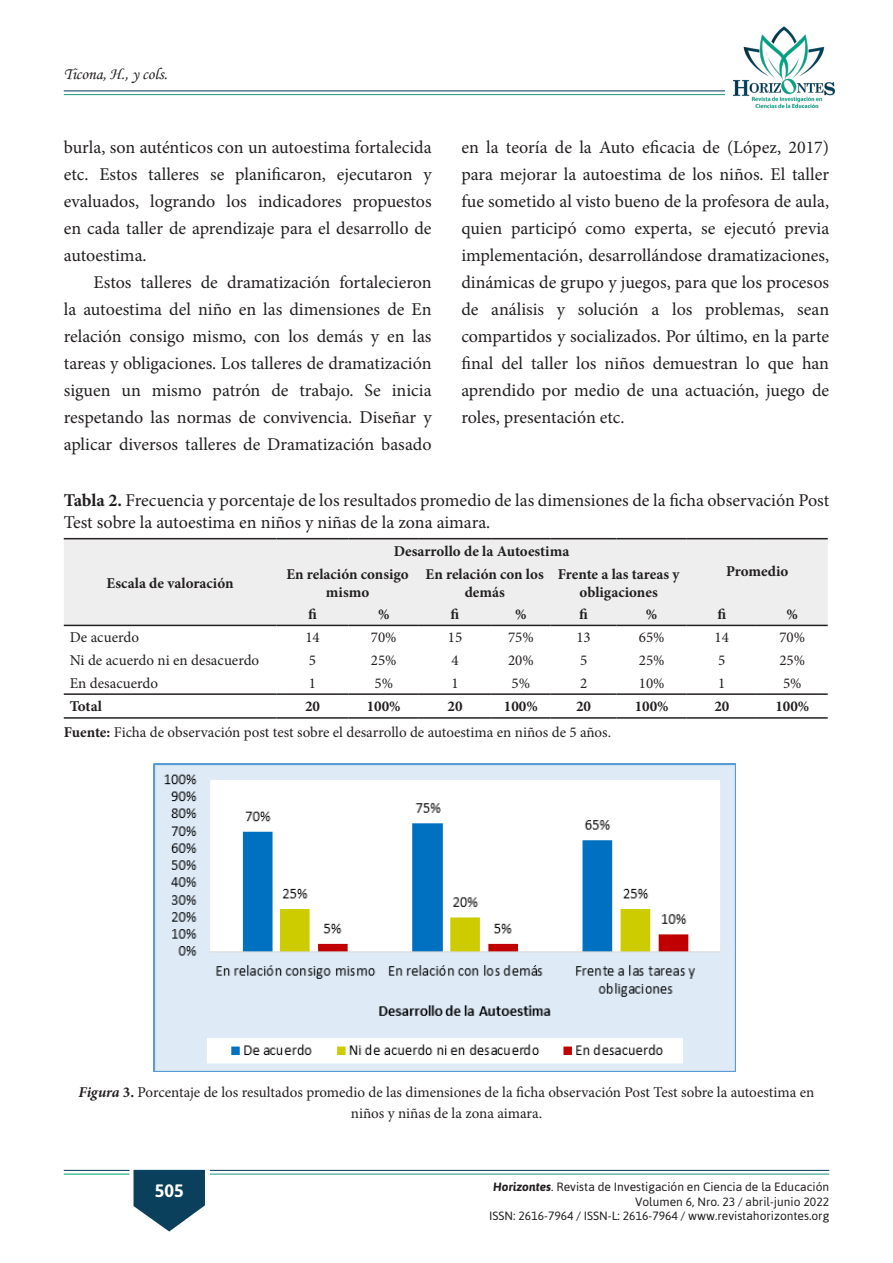
<style>
.page{position:relative;width:893px;height:1263px;background:#fff}
.page>*{position:absolute;margin:0;border:0;box-sizing:border-box;transform-origin:0 0}
.t1{font:18px/27px "Minion Pro";color:#231f20;text-align:justify}
.t2{font:700 18px "Asap";color:#fff}
.t3{font:16.5px "Monotype Corsiva";color:#231f20}
.t4{font:15px/21px "Minion Pro";color:#231f20;text-align:center}
.t5{font:700 15px/18px "Minion Pro";color:#231f20;text-align:center}
.t6{font:12px/14.4px "Asap";color:#231f20;text-align:right}
.s1{font-weight:700}
.s2{font-weight:700;font-style:italic}
</style>
<div class="page">
<img style="left:722px;top:26px;width:113px;height:83px">
<hr style="left:64px;top:94px;width:661px;height:1px;background:#259c81">
<hr style="left:64px;top:90px;width:661px;height:1px;background:#0a405b">
<svg style="left:134px;top:1170px;width:71px;height:61px"></svg>
<hr style="left:64px;top:1173px;width:65px;height:1px;background:#00a66e">
<hr style="left:64px;top:1170px;width:65px;height:1px;background:#0a405b">
<hr style="left:210px;top:1173px;width:619px;height:1px;background:#259c81">
<hr style="left:210px;top:1170px;width:619px;height:1px;background:#0a405b">
<div style="left:64px;top:539px;width:764px;height:86px;background:#eeeeef"></div>
<hr style="left:64px;top:538px;width:212px;height:1px;background:#231f20">
<hr style="left:276px;top:538px;width:73px;height:1px;background:#231f20">
<hr style="left:349px;top:538px;width:70px;height:1px;background:#231f20">
<hr style="left:419px;top:538px;width:72px;height:1px;background:#231f20">
<hr style="left:491px;top:538px;width:60px;height:1px;background:#231f20">
<hr style="left:551px;top:538px;width:66px;height:1px;background:#231f20">
<hr style="left:617px;top:538px;width:70px;height:1px;background:#231f20">
<hr style="left:687px;top:538px;width:70px;height:1px;background:#231f20">
<hr style="left:757px;top:538px;width:71px;height:1px;background:#231f20">
<hr style="left:64px;top:693px;width:212px;height:2px;background:#231f20">
<hr style="left:276px;top:693px;width:73px;height:2px;background:#231f20">
<hr style="left:349px;top:693px;width:70px;height:2px;background:#231f20">
<hr style="left:419px;top:693px;width:72px;height:2px;background:#231f20">
<hr style="left:491px;top:693px;width:60px;height:2px;background:#231f20">
<hr style="left:551px;top:693px;width:66px;height:2px;background:#231f20">
<hr style="left:617px;top:693px;width:70px;height:2px;background:#231f20">
<hr style="left:687px;top:693px;width:70px;height:2px;background:#231f20">
<hr style="left:757px;top:693px;width:71px;height:2px;background:#231f20">
<hr style="left:64px;top:717px;width:212px;height:2px;background:#231f20">
<hr style="left:276px;top:717px;width:73px;height:2px;background:#231f20">
<hr style="left:349px;top:717px;width:70px;height:2px;background:#231f20">
<hr style="left:419px;top:717px;width:72px;height:2px;background:#231f20">
<hr style="left:491px;top:717px;width:60px;height:2px;background:#231f20">
<hr style="left:551px;top:717px;width:66px;height:2px;background:#231f20">
<hr style="left:617px;top:717px;width:70px;height:2px;background:#231f20">
<hr style="left:687px;top:717px;width:70px;height:2px;background:#231f20">
<hr style="left:757px;top:717px;width:71px;height:2px;background:#231f20">
<hr style="left:64px;top:625px;width:212px;height:1px;background:#231f20">
<hr style="left:276px;top:625px;width:73px;height:1px;background:#231f20">
<hr style="left:349px;top:625px;width:70px;height:1px;background:#231f20">
<hr style="left:419px;top:625px;width:72px;height:1px;background:#231f20">
<hr style="left:491px;top:625px;width:60px;height:1px;background:#231f20">
<hr style="left:551px;top:625px;width:66px;height:1px;background:#231f20">
<hr style="left:617px;top:625px;width:70px;height:1px;background:#231f20">
<hr style="left:687px;top:625px;width:70px;height:1px;background:#231f20">
<hr style="left:757px;top:625px;width:71px;height:1px;background:#231f20">
<img style="left:153px;top:763px;width:582px;height:308px">
<p class="t3" style="left:64px;top:64px;width:105px">Ticona, H., y cols.</p>
<p class="t1" style="left:64px;top:134px;width:369px">burla, son auténticos con un autoestima fortalecida etc. Estos talleres se planificaron, ejecutaron y evaluados, logrando los indicadores propuestos en cada taller de aprendizaje para el desarrollo de autoestima.</p>
<p class="t1" style="left:64px;top:269px;width:369px;text-indent:30px">Estos talleres de dramatización fortalecieron la autoestima del niño en las dimensiones de En relación consigo mismo, con los demás y en las tareas y obligaciones. Los talleres de dramatización siguen un mismo patrón de trabajo. Se inicia respetando las normas de convivencia. Diseñar y aplicar diversos talleres de Dramatización basado</p>
<p class="t1" style="left:461px;top:134px;width:369px">en la teoría de la Auto eficacia de (López, 2017) para mejorar la autoestima de los niños. El taller fue sometido al visto bueno de la profesora de aula, quien participó como experta, se ejecutó previa implementación, desarrollándose dramatizaciones, dinámicas de grupo y juegos, para que los procesos de análisis y solución a los problemas, sean compartidos y socializados. Por último, en la parte final del taller los niños demuestran lo que han aprendido por medio de una actuación, juego de roles, presentación etc.</p>
<p class="t1" style="left:64px;top:490px;width:767px;line-height:21.6px"><span class="s1">Tabla 2.</span> Frecuencia y porcentaje de los resultados promedio de las dimensiones de la ficha observación Post<br>Test sobre la autoestima en niños y niñas de la zona aimara.</p>
<p class="t5" style="left:107px;top:573px;width:129px">Escala de valoración</p>
<p class="t5" style="left:394px;top:542px;width:177px">Desarrollo de la Autoestima</p>
<p class="t5" style="left:286px;top:564px;width:124px">En relación consigo</p>
<p class="t5" style="left:726px;top:562px;width:64px">Promedio</p>
<p class="t5" style="left:326px;top:582px;width:45px">mismo</p>
<p class="t5" style="left:426px;top:564px;width:120px">En relación con los demás</p>
<p class="t5" style="left:558px;top:564px;width:123px">Frente a las tareas y obligaciones</p>
<p class="t5" style="left:308px;top:605px;width:10px">fi</p>
<p class="t5" style="left:378px;top:605px;width:13px">%</p>
<p class="t5" style="left:451px;top:605px;width:10px">fi</p>
<p class="t5" style="left:515px;top:605px;width:13px">%</p>
<p class="t5" style="left:579px;top:605px;width:10px">fi</p>
<p class="t5" style="left:646px;top:605px;width:13px">%</p>
<p class="t5" style="left:717px;top:605px;width:10px">fi</p>
<p class="t5" style="left:787px;top:605px;width:13px">%</p>
<p class="t4" style="left:70px;top:627px;width:71px">De acuerdo</p>
<p class="t4" style="left:305px;top:627px;width:16px">14</p>
<p class="t4" style="left:371px;top:627px;width:27px">70%</p>
<p class="t4" style="left:448px;top:627px;width:16px">15</p>
<p class="t4" style="left:508px;top:627px;width:27px">75%</p>
<p class="t4" style="left:576px;top:627px;width:16px">13</p>
<p class="t4" style="left:639px;top:627px;width:27px">65%</p>
<p class="t4" style="left:715px;top:627px;width:16px">14</p>
<p class="t4" style="left:779px;top:627px;width:27px">70%</p>
<p class="t4" style="left:70px;top:650px;width:191px">Ni de acuerdo ni en desacuerdo</p>
<p class="t4" style="left:309px;top:650px;width:9px">5</p>
<p class="t4" style="left:371px;top:650px;width:27px">25%</p>
<p class="t4" style="left:451px;top:650px;width:9px">4</p>
<p class="t4" style="left:508px;top:650px;width:27px">20%</p>
<p class="t4" style="left:580px;top:650px;width:9px">5</p>
<p class="t4" style="left:639px;top:650px;width:27px">25%</p>
<p class="t4" style="left:718px;top:650px;width:9px">5</p>
<p class="t4" style="left:779px;top:650px;width:27px">25%</p>
<p class="t4" style="left:70px;top:673px;width:90px">En desacuerdo</p>
<p class="t4" style="left:309px;top:673px;width:9px">1</p>
<p class="t4" style="left:374px;top:673px;width:20px">5%</p>
<p class="t4" style="left:451px;top:673px;width:9px">1</p>
<p class="t4" style="left:512px;top:673px;width:20px">5%</p>
<p class="t4" style="left:580px;top:673px;width:9px">2</p>
<p class="t4" style="left:639px;top:673px;width:27px">10%</p>
<p class="t4" style="left:718px;top:673px;width:9px">1</p>
<p class="t4" style="left:783px;top:673px;width:20px">5%</p>
<p class="t5" style="left:70px;top:697px;width:34px">Total</p>
<p class="t5" style="left:305px;top:697px;width:16px">20</p>
<p class="t5" style="left:367px;top:697px;width:35px">100%</p>
<p class="t5" style="left:447px;top:697px;width:16px">20</p>
<p class="t5" style="left:504px;top:697px;width:35px">100%</p>
<p class="t5" style="left:576px;top:697px;width:16px">20</p>
<p class="t5" style="left:635px;top:697px;width:35px">100%</p>
<p class="t5" style="left:714px;top:697px;width:16px">20</p>
<p class="t5" style="left:775px;top:697px;width:35px">100%</p>
<p class="t4" style="left:64px;top:722px;width:549px"><span class="s1">Fuente:</span> Ficha de observación post test sobre el desarrollo de autoestima en niños de 5 años.</p>
<p class="t4" style="left:79px;top:1082px;width:737px"><span class="s2">Figura</span> <span class="s1">3.</span> Porcentaje de los resultados promedio de las dimensiones de la ficha observación Post Test sobre la autoestima en niños y niñas de la zona aimara.</p>
<p class="t2" style="left:155px;top:1180px;width:30px">505</p>
<p class="t6" style="left:489px;top:1180px;width:341px"><span class="s2">Horizontes</span>. Revista de Investigación en Ciencia de la Educación<br>Volumen 6, Nro. 23 / abril-junio 2022<br>ISSN: 2616-7964 / ISSN-L: 2616-7964 / www.revistahorizontes.org</p>
</div>
